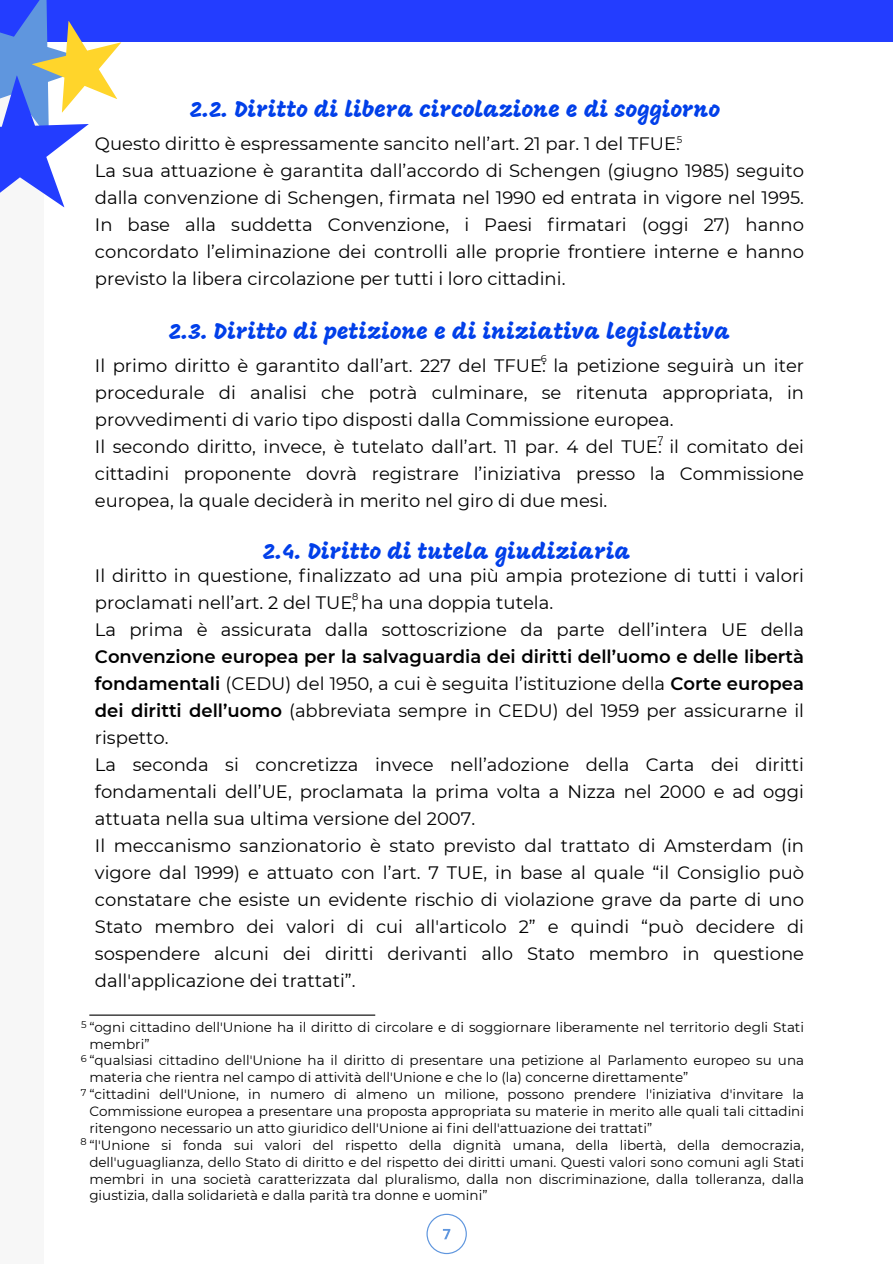
<style>
.page{position:relative;width:893px;height:1264px;background:#fff}
.page>*{position:absolute;margin:0;border:0;box-sizing:border-box;transform-origin:0 0}
.t1{font:22.5px "Mogra";color:#013fe9}
.t2{font:18px/27px "Montserrat";color:#000}
.t3{font:13.5px/16.8px "Montserrat";color:#000}
.t4{font:9.75px "Montserrat";color:#000}
.s1{font-weight:600}
</style>
<div class="page">
<hr style="left:89px;top:1014px;width:286px;height:1px;background:#000">
<div style="left:0;top:0;width:44px;height:1263px;background:#f7f7f7"></div>
<div style="left:0;top:0;width:892px;height:41px;background:#233dff"></div>
<svg style="left:0;top:0;width:121px;height:208px"></svg>
<svg style="left:426px;top:1213px;width:41px;height:41px"></svg>
<p class="t1" style="left:190px;top:100px;width:532px">2.2. Diritto di libera circolazione e di soggiorno</p>
<p class="t4" style="left:676px;top:133px;width:7px">5</p>
<p class="t2" style="left:95px;top:130px;width:710px">Questo diritto è espressamente sancito nell’art. 21 par. 1 del TFUE.<br>La sua attuazione è garantita dall’accordo di Schengen (giugno 1985) seguito dalla convenzione di Schengen, firmata nel 1990 ed entrata in vigore nel 1995.<br>In base alla suddetta Convenzione, i Paesi firmatari (oggi 27) hanno concordato l’eliminazione dei controlli alle proprie frontiere interne e hanno previsto la libera circolazione per tutti i loro cittadini.</p>
<p class="t1" style="left:169px;top:322px;width:562px">2.3. Diritto di petizione e di iniziativa legislativa</p>
<p class="t4" style="left:541px;top:352px;width:7px">6</p>
<p class="t2" style="left:95px;top:352px;width:710px">Il primo diritto è garantito dall’art. 227 del TFUE: la petizione seguirà un iter procedurale di analisi che potrà culminare, se ritenuta appropriata, in provvedimenti di vario tipo disposti dalla Commissione europea.<br>Il secondo diritto, invece, è tutelato dall’art. 11 par. 4 del TUE: il comitato dei cittadini proponente dovrà registrare l’iniziativa presso la Commissione europea, la quale deciderà in merito nel giro di due mesi.</p>
<p class="t4" style="left:657px;top:434px;width:7px">7</p>
<p class="t1" style="left:263px;top:542px;width:369px">2.4. Diritto di tutela giudiziaria</p>
<p class="t2" style="left:95px;top:562px;width:710px">Il diritto in questione, finalizzato ad una più ampia protezione di tutti i valori proclamati nell’art. 2 del TUE, ha una doppia tutela.<br>La prima è assicurata dalla sottoscrizione da parte dell’intera UE della</p>
<p class="t2" style="left:95px;top:643px;width:710px"><span class="s1">Convenzione europea per la salvaguardia dei diritti dell’uomo e delle libertà fondamentali</span> (CEDU) del 1950, a cui è seguita l’istituzione della <span class="s1">Corte europea dei diritti dell’uomo</span> (abbreviata sempre in CEDU) del 1959 per assicurarne il rispetto.<br>La seconda si concretizza invece nell’adozione della Carta dei diritti fondamentali dell’UE, proclamata la prima volta a Nizza nel 2000 e ad oggi attuata nella sua ultima versione del 2007.<br>Il meccanismo sanzionatorio è stato previsto dal trattato di Amsterdam (in vigore dal 1999) e attuato con l’art. 7 TUE, in base al quale “il Consiglio può constatare che esiste un evidente rischio di violazione grave da parte di uno Stato membro dei valori di cui all'articolo 2” e quindi “può decidere di sospendere alcuni dei diritti derivanti allo Stato membro in questione dall'applicazione dei trattati”.</p>
<p class="t4" style="left:352px;top:591px;width:8px">8</p>
<p class="t4" style="left:81px;top:1018px;width:7px">5</p>
<p class="t4" style="left:81px;top:1052px;width:7px">6</p>
<p class="t4" style="left:81px;top:1086px;width:7px">7</p>
<p class="t3" style="left:89px;top:1018px;width:716px">“ogni cittadino dell'Unione ha il diritto di circolare e di soggiornare liberamente nel territorio degli Stati membri”<br>“qualsiasi cittadino dell'Unione ha il diritto di presentare una petizione al Parlamento europeo su una materia che rientra nel campo di attività dell'Unione e che lo (la) concerne direttamente”<br>“cittadini dell'Unione, in numero di almeno un milione, possono prendere l'iniziativa d'invitare la Commissione europea a presentare una proposta appropriata su materie in merito alle quali tali cittadini ritengono necessario un atto giuridico dell'Unione ai fini dell'attuazione dei trattati”<br>“l'Unione si fonda sui valori del rispetto della dignità umana, della libertà, della democrazia, dell'uguaglianza, dello Stato di diritto e del rispetto dei diritti umani. Questi valori sono comuni agli Stati membri in una società caratterizzata dal pluralismo, dalla non discriminazione, dalla tolleranza, dalla giustizia, dalla solidarietà e dalla parità tra donne e uomini”</p>
<p class="t4" style="left:81px;top:1135px;width:8px">8</p>
</div>
